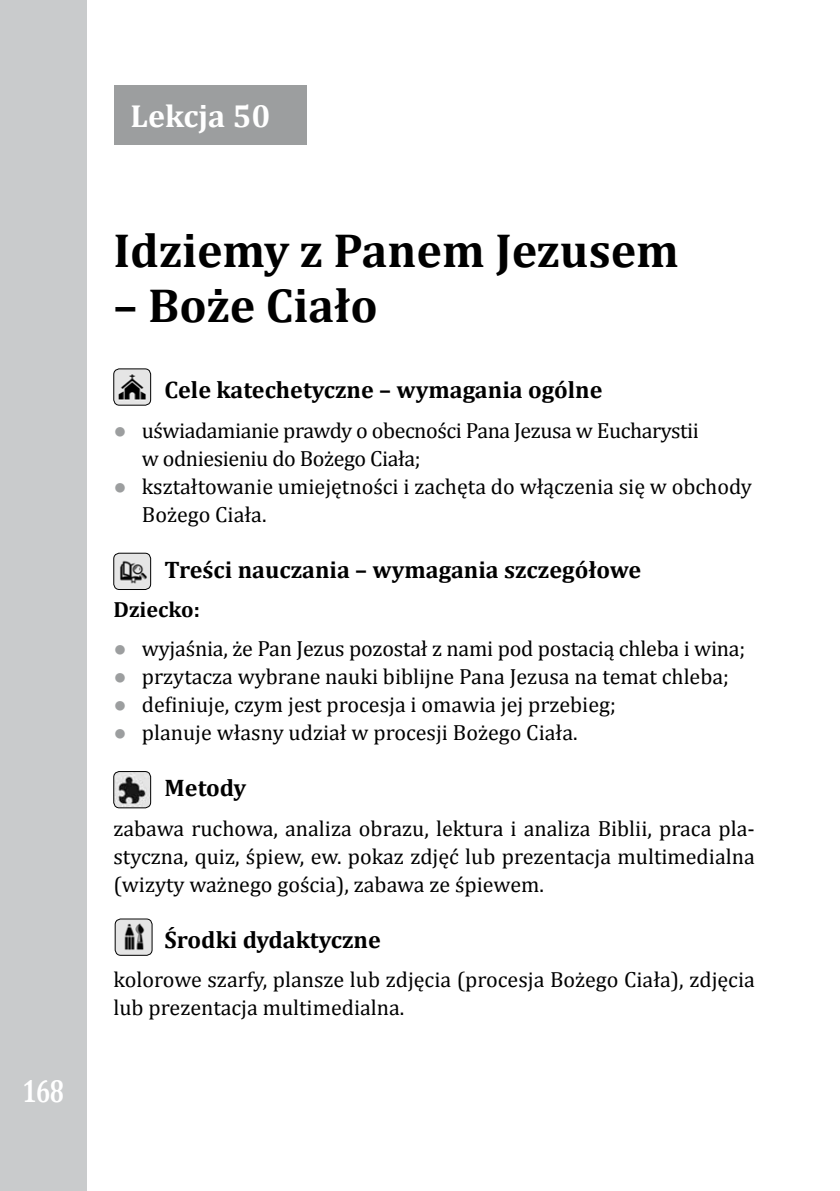
<style>
.page{position:relative;width:840px;height:1191px;background:#fff}
.page>*{position:absolute;margin:0;border:0;box-sizing:border-box;transform-origin:0 0}
.t1{font:700 48px "Cambria";color:#000}
.t2{font:700 32px "Cambria";color:#fff}
.t3{font:700 32px "Cambria";color:#fff;scale:.75 1}
.t4{font:700 24px "Cambria";color:#000}
.t5{font:22px/28px "Cambria";color:#000}
.t6{font:22px/28px "Cambria";letter-spacing:-.02em;color:#000}
.t7{font:700 22px "Cambria";color:#000}
.s1{font-family:"Arial";color:#9c9e9f}
</style>
<div class="page">
<div style="left:0;top:0;width:86px;height:1191px;background:#c9cbcc"></div>
<div style="left:113px;top:85px;width:193px;height:60px;background:#9c9e9f"></div>
<img style="left:114px;top:369px;width:36px;height:36px">
<div style="left:113px;top:369px;width:38px;height:36px;border:1px solid #000;border-radius:6px"></div>
<img style="left:114px;top:553px;width:36px;height:36px">
<div style="left:113px;top:553px;width:38px;height:37px;border:1px solid #000;border-radius:6px"></div>
<img style="left:114px;top:771px;width:36px;height:37px">
<div style="left:113px;top:771px;width:38px;height:37px;border:1px solid #000;border-radius:6px"></div>
<img style="left:115px;top:919px;width:37px;height:36px">
<div style="left:115px;top:918px;width:37px;height:37px;border:1px solid #000;border-radius:6px"></div>
<h2 class="t3" style="left:22px;top:1068px;width:57px">168</h2>
<h2 class="t2" style="left:130px;top:93px;width:141px">Lekcja 50</h2>
<h1 class="t1" style="left:113px;top:217px;width:566px">Idziemy z Panem Jezusem</h1>
<h1 class="t1" style="left:113px;top:272px;width:266px">– Boże Ciało</h1>
<p class="t4" style="left:164px;top:373px;width:439px">Cele katechetyczne – wymagania ogólne</p>
<p class="t6" style="left:142px;top:416px;width:558px;text-indent:-28px"><span class="s1">●</span> uświadamianie prawdy o obecności Pana Jezusa w Eucharystii w odniesieniu do Bożego Ciała;</p>
<p class="t5" style="left:142px;top:472px;width:611px;text-indent:-28px"><span class="s1">●</span> kształtowanie umiejętności i zachęta do włączenia się w obchody<br>Bożego Ciała.</p>
<p class="t4" style="left:164px;top:552px;width:477px">Treści nauczania – wymagania szczegółowe</p>
<p class="t7" style="left:113px;top:594px;width:88px">Dziecko:</p>
<p class="t5" style="left:113px;top:635px;width:633px"><span class="s1">●</span> wyjaśnia, że Pan Jezus pozostał z nami pod postacią chleba i wina;</p>
<p class="t5" style="left:113px;top:663px;width:616px"><span class="s1">●</span> przytacza wybrane nauki biblijne Pana Jezusa na temat chleba;</p>
<p class="t5" style="left:113px;top:691px;width:503px"><span class="s1">●</span> definiuje, czym jest procesja i omawia jej przebieg;</p>
<p class="t5" style="left:113px;top:719px;width:465px"><span class="s1">●</span> planuje własny udział w procesji Bożego Ciała.</p>
<p class="t4" style="left:164px;top:771px;width:83px">Metody</p>
<p class="t5" style="left:113px;top:814px;width:642px;text-align:justify">zabawa ruchowa, analiza obrazu, lektura i analiza Biblii, praca pla&shy;styczna, quiz, śpiew, ew. pokaz zdjęć lub prezentacja multimedialna (wizyty ważnego gościa), zabawa ze śpiewem.</p>
<p class="t4" style="left:164px;top:922px;width:218px">Środki dydaktyczne</p>
<p class="t5" style="left:113px;top:965px;width:642px">kolorowe szarfy, plansze lub zdjęcia (procesja Bożego Ciała), zdjęcia lub prezentacja multimedialna.</p>
</div>
